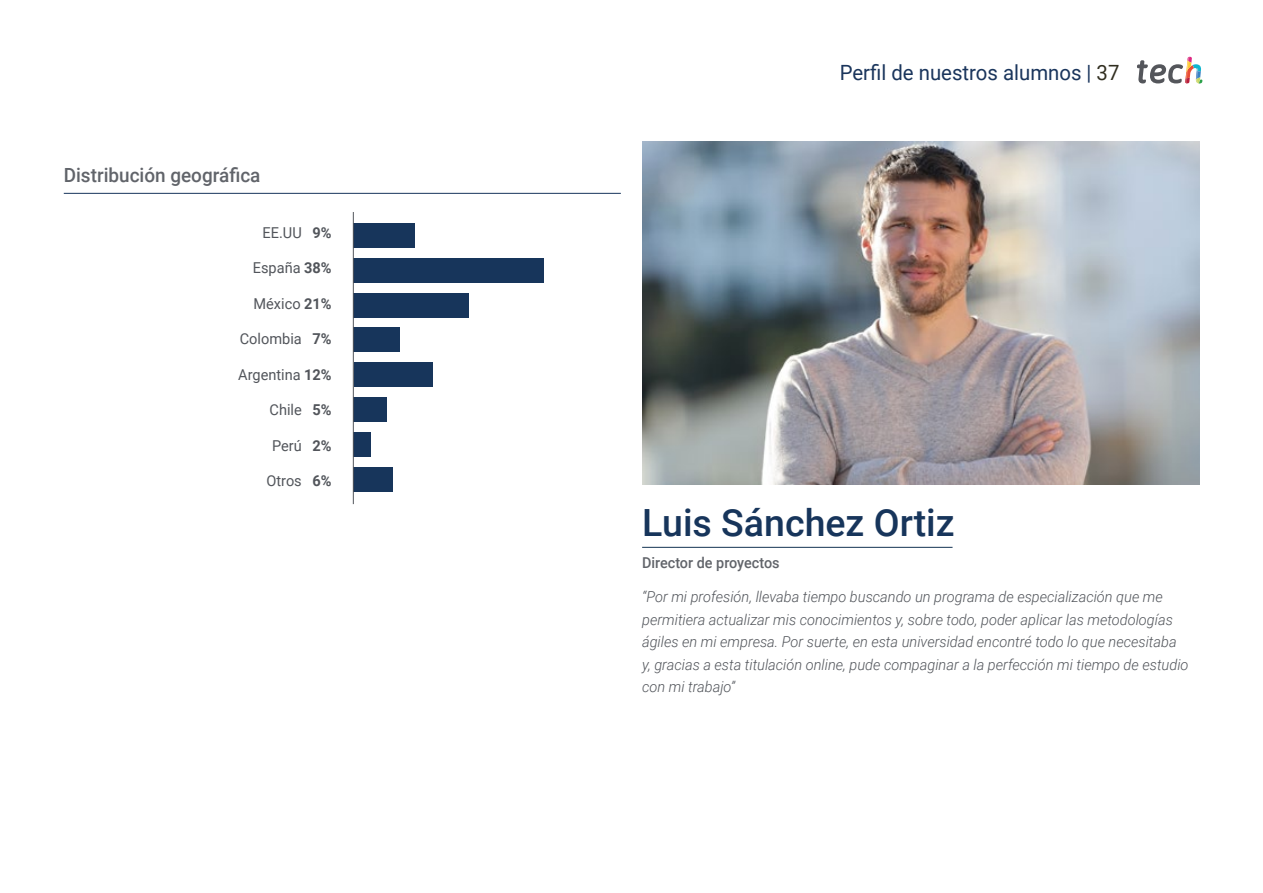
<style>
.page{position:relative;width:1263px;height:893px;background:#fff}
.page>*{position:absolute;margin:0;border:0;box-sizing:border-box;transform-origin:0 0}
.t1{font:500 37.5px "Roboto";color:#17355b}
.t2{font:21px "Roboto";color:#1a355c}
.t3{font:500 19.5px "Roboto";color:#61646a}
.t4{font:italic 300 15px/22.5px "Roboto";color:#52555b}
.t5{font:15px "Roboto";color:#52555b}
.t6{font:500 15px "Roboto";color:#61646a;scale:.96 1}
.s1{font-weight:700}
.s2{color:#312e20}
</style>
<div class="page">
<svg style="left:1137px;top:57px;width:65px;height:27px"></svg>
<hr style="left:64px;top:193px;width:557px;height:1px;background:#17355b">
<div style="left:353px;top:223px;width:62px;height:25px;background:#17355b"></div>
<div style="left:353px;top:397px;width:34px;height:25px;background:#17355b"></div>
<div style="left:353px;top:258px;width:190px;height:25px;background:#17355b"></div>
<div style="left:353px;top:432px;width:17px;height:25px;background:#17355b"></div>
<div style="left:353px;top:293px;width:116px;height:24px;background:#17355b"></div>
<div style="left:353px;top:467px;width:40px;height:24px;background:#17355b"></div>
<div style="left:353px;top:327px;width:47px;height:25px;background:#17355b"></div>
<div style="left:354px;top:362px;width:78px;height:25px;background:#17355b"></div>
<hr style="left:353px;top:212px;width:1px;height:292px;background:#52555b">
<hr style="left:642px;top:547px;width:310px;height:1px;background:#123352">
<img style="left:642px;top:141px;width:557px;height:343px">
<h3 class="t3" style="left:64px;top:161px;width:198px">Distribución geográfica</h3>
<p class="t5" style="left:263px;top:222px;width:71px">EE.UU <span class="s1">9%</span></p>
<p class="t5" style="left:253px;top:257px;width:80px">España <span class="s1">38%</span></p>
<p class="t5" style="left:254px;top:293px;width:80px">México <span class="s1">21%</span></p>
<p class="t5" style="left:240px;top:328px;width:93px">Colombia <span class="s1">7%</span></p>
<p class="t5" style="left:238px;top:364px;width:95px">Argentina <span class="s1">12%</span></p>
<p class="t5" style="left:270px;top:399px;width:64px">Chile <span class="s1">5%</span></p>
<p class="t5" style="left:272px;top:435px;width:61px">Perú <span class="s1">2%</span></p>
<p class="t5" style="left:266px;top:470px;width:67px">Otros <span class="s1">6%</span></p>
<h2 class="t2" style="left:840px;top:57px;width:281px">Perfil de nuestros alumnos | <span class="s2">37</span></h2>
<h1 class="t1" style="left:642px;top:496px;width:314px">Luis Sánchez Ortiz</h1>
<p class="t6" style="left:642px;top:552px;width:145px">Director de proyectos</p>
<p class="t4" style="left:642px;top:585px;width:548px">“Por mi profesión, llevaba tiempo buscando un programa de especialización que me permitiera actualizar mis conocimientos y, sobre todo, poder aplicar las metodologías ágiles en mi empresa. Por suerte, en esta universidad encontré todo lo que necesitaba y, gracias a esta titulación online, pude compaginar a la perfección mi tiempo de estudio con mi trabajo”</p>
</div>
